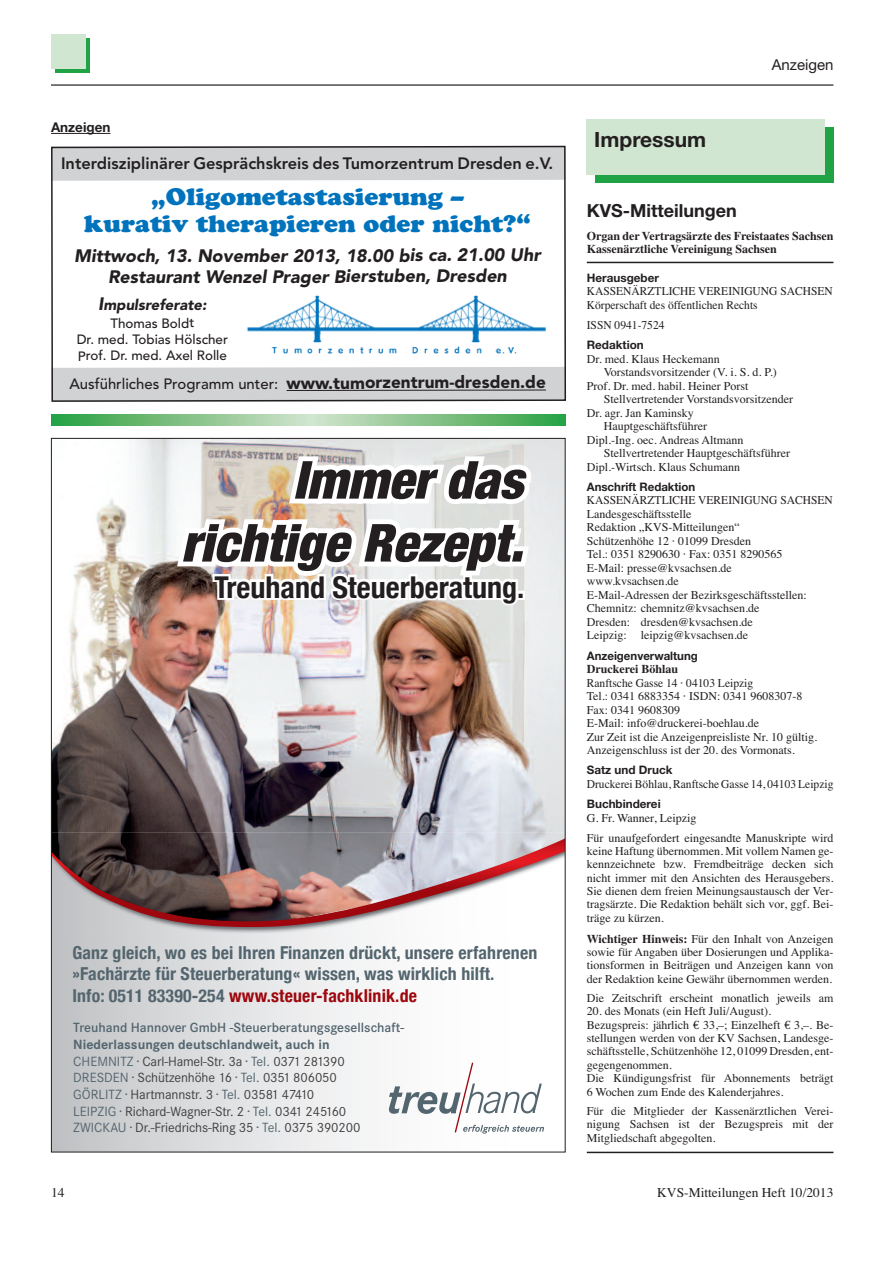
<style>
.page{position:relative;width:893px;height:1263px;background:#fff}
.page>*{position:absolute;margin:0;border:0;box-sizing:border-box;transform-origin:0 0}
.t1{font:italic 900 condensed 52.5px/62.8px "Helvetica Neue";color:#231f20;text-align:right}
.t2{font:700 condensed 30px "Helvetica Neue";color:#231f20}
.t3{font:23.85px/26.8px "Cooper Black Std";color:#0073bc;text-align:center;scale:1.05 1}
.t4{font:700 21px "Helvetica Neue";color:#231f20}
.t5{font:700 18px "Helvetica Neue";color:#231f20}
.t6{font:700 condensed 17.85px/21.5px "Helvetica Neue";letter-spacing:.01em;color:#53656e}
.t7{font:italic 900 17.85px/20.9px "Avenir";color:#231f20;text-align:center}
.t8{font:800 16.35px "Avenir";color:#231f20}
.t9{font:15px "Helvetica Neue";color:#231f20}
.t10{font:500 14.85px "Avenir";color:#231f20}
.t11{font:italic 900 14.85px "Avenir";color:#231f20}
.t12{font:13.8px/16.6px "Corporate S";letter-spacing:-.01em;color:#404040}
.t13{font:600 13.8px "Corporate S";color:#53656e}
.t14{font:13.5px "Times";color:#231f20}
.t15{font:700 13.5px "Helvetica Neue";color:#231f20}
.t16{font:500 13.35px/16.4px "Avenir";color:#231f20;text-align:center}
.t17{font:12px/13.4px "Times";color:#231f20;text-align:justify}
.t18{font:12px/13.5px "Times";color:#231f20;scale:.96 1}
.t19{font:700 12px/13.5px "Times";color:#231f20}
.t20{font:700 11.7px "Helvetica Neue";color:#231f20}
.s1{font-size:17.85px}
.s2{font-weight:900;font-size:17.1px}
.s3{color:#9d070d}
.s4{font-weight:700;color:#53656e}
.s5{color:#53656e}
.s6{font-weight:700}
.s7{font-family:"Euro Serif"}
</style>
<div class="page">
<hr style="left:51px;top:84px;width:782px;height:2px;background:#231f20">
<svg style="left:55px;top:38px;width:34px;height:34px"></svg>
<div style="left:51px;top:34px;width:34px;height:34px;background:#d1e6d0"></div>
<img style="left:53px;top:440px;width:511px;height:710px">
<svg style="left:51px;top:145px;width:515px;height:222px"></svg>
<svg style="left:51px;top:367px;width:515px;height:35px;background:#c7c7c9"></svg>
<hr style="left:587px;top:262px;width:246px;height:1px;background:#231f20">
<div style="left:595px;top:128px;width:238px;height:55px;background:#1fa345"></div>
<div style="left:587px;top:119px;width:238px;height:55px;background:#d1e6d0"></div>
<hr style="left:587px;top:1152px;width:246px;height:1px;background:#231f20">
<hr style="left:51px;top:133px;width:60px;height:1px;background:#231f20">
<svg style="left:51px;top:415px;width:515px;height:10px;background:#7fc185"></svg>
<p class="t15" style="left:51px;top:119px;width:61px">Anzeigen</p>
<h3 class="t8" style="left:61px;top:157px;width:494px">Interdisziplinärer Gesprächskreis des Tumorzentrum Dresden e.V.</h3>
<h3 class="t3" style="left:84px;top:185px;width:427px">„Oligometastasierung –<br>kurativ therapieren oder nicht?“</h3>
<h3 class="t7" style="left:74px;top:247px;width:468px">Mittwoch, 13. November 2013, 18.00 bis ca. 21.00 Uhr<br>Restaurant Wenzel Prager Bierstuben, Dresden</h3>
<p class="t11" style="left:98px;top:298px;width:110px"><span class="s1">I</span>mpulsreferate:</p>
<p class="t16" style="left:77px;top:316px;width:153px">Thomas Boldt<br>Dr. med. Tobias Hölscher<br>Prof. Dr. med. Axel Rolle</p>
<p class="t10" style="left:69px;top:378px;width:478px">Ausführliches Programm unter: <span class="s2">www.tumorzentrum-dresden.de</span></p>
<h1 class="t1" style="left:181px;top:448px;width:357px">Immerdas richtige Rezept.</h1>
<h2 class="t2" style="left:214px;top:569px;width:311px">Treuhand Steuerberatung.</h2>
<h3 class="t6" style="left:72px;top:941px;width:466px">Ganz gleich, wo es bei Ihren Finanzen drückt, unsere erfahrenen »Fachärzte für Steuerberatung« wissen, was wirklich hilft.<br>Info: 0511 83390-254 <span class="s3">www.steuer-fachklinik.de</span></h3>
<p class="t13" style="left:73px;top:1019px;width:332px">Treuhand Hannover GmbH -Steuerberatungsgesellschaft-</p>
<p class="t12" style="left:73px;top:1036px;width:289px"><span class="s4">Niederlassungen deutschlandweit, auch in </span><span class="s5">CHEMNITZ ·</span> Carl-Hamel-Str. 3a <span class="s5">· Tel.</span> 0371 281390<br><span class="s5">DRESDEN ·</span> Schützenhöhe 16 <span class="s5">· Tel.</span> 0351 806050<br><span class="s5">GÖRLITZ ·</span> Hartmannstr. 3 <span class="s5">· Tel.</span> 03581 47410<br><span class="s5">LEIPZIG ·</span> Richard-Wagner-Str. 2 <span class="s5">· Tel.</span> 0341 245160<br><span class="s5">ZWICKAU ·</span> Dr.-Friedrichs-Ring 35 <span class="s5">· Tel.</span> 0375 390200</p>
<h3 class="t4" style="left:594px;top:126px;width:113px">Impressum</h3>
<p class="t9" style="left:772px;top:60px;width:63px">Anzeigen</p>
<h3 class="t5" style="left:587px;top:199px;width:151px">KVS-Mitteilungen</h3>
<p class="t19" style="left:587px;top:230px;width:248px">Organ der Vertragsärzte des Freistaates Sachsen<br>Kassenärztliche Vereinigung Sachsen</p>
<p class="t20" style="left:587px;top:270px;width:74px">Herausgeber</p>
<p class="t18" style="left:587px;top:284px;width:258px">KASSENÄRZTLICHE VEREINIGUNG SACHSEN<br>Körperschaft des öffentlichen Rechts</p>
<p class="t18" style="left:587px;top:318px;width:82px">ISSN 0941-7524</p>
<p class="t20" style="left:587px;top:338px;width:58px">Redaktion</p>
<p class="t17" style="left:587px;top:352px;width:134px">Dr. med. Klaus Heckemann</p>
<p class="t17" style="left:604px;top:365px;width:174px">Vorstandsvorsitzender (V. i. S. d. P.)</p>
<p class="t17" style="left:587px;top:379px;width:163px">Prof. Dr. med. habil. Heiner Porst</p>
<p class="t17" style="left:604px;top:392px;width:191px">Stellvertretender Vorstandsvorsitzender</p>
<p class="t17" style="left:587px;top:406px;width:108px">Dr. agr. Jan Kaminsky</p>
<p class="t17" style="left:604px;top:419px;width:105px">Hauptgeschäftsführer</p>
<p class="t17" style="left:587px;top:433px;width:158px">Dipl.-Ing. oec. Andreas Altmann</p>
<p class="t17" style="left:604px;top:446px;width:188px">Stellvertretender Hauptgeschäftsführer</p>
<p class="t17" style="left:587px;top:460px;width:155px">Dipl.-Wirtsch. Klaus Schumann</p>
<p class="t20" style="left:587px;top:479px;width:110px">Anschrift Redaktion</p>
<p class="t18" style="left:587px;top:493px;width:258px">KASSENÄRZTLICHE VEREINIGUNG SACHSEN Landesgeschäftsstelle<br>Redaktion „KVS-Mitteilungen“<br>Schützenhöhe 12 · 01099 Dresden<br>Tel.: 0351 8290630 · Fax: 0351 8290565<br>E-Mail: presse@kvsachsen.de<br>www.kvsachsen.de<br>E-Mail-Adressen der Bezirksgeschäftsstellen:<br>Chemnitz: chemnitz@kvsachsen.de<br>Dresden: dresden@kvsachsen.de<br>Leipzig: leipzig@kvsachsen.de</p>
<p class="t20" style="left:587px;top:648px;width:113px">Anzeigenverwaltung</p>
<p class="t19" style="left:587px;top:663px;width:93px">Druckerei Böhlau</p>
<p class="t18" style="left:587px;top:676px;width:241px">Ranftsche Gasse 14 · 04103 Leipzig<br>Tel.: 0341 6883354 · ISDN: 0341 9608307-8<br>Fax: 0341 9608309<br>E-Mail: info@druckerei-boehlau.de<br>Zur Zeit ist die Anzeigenpreisliste Nr. 10 gültig.<br>Anzeigenschluss ist der 20. des Vormonats.</p>
<p class="t20" style="left:587px;top:763px;width:87px">Satz und Druck</p>
<p class="t18" style="left:587px;top:777px;width:258px">Druckerei Böhlau, Ranftsche Gasse 14, 04103 Leipzig</p>
<p class="t20" style="left:587px;top:797px;width:75px">Buchbinderei</p>
<p class="t17" style="left:587px;top:807px;width:248px;line-height:20.1px">G. Fr. Wanner, Leipzig<br>Für unaufgefordert eingesandte Manuskripte wird</p>
<p class="t17" style="left:587px;top:844px;width:248px">keine Haftung übernommen. Mit vollem Namen ge&shy;kennzeichnete bzw. Fremdbeiträge decken sich nicht immer mit den Ansichten des Herausgebers.<br>Sie dienen dem freien Meinungsaustausch der Ver&shy;tragsärzte. Die Redaktion behält sich vor, ggf. Bei&shy;träge zu kürzen.</p>
<p class="t17" style="left:587px;top:932px;width:248px"><span class="s6">Wichtiger Hinweis:</span> Für den Inhalt von Anzeigen sowie für Angaben über Dosierungen und Applika&shy;tionsformen in Beiträgen und Anzeigen kann von der Redaktion keine Gewähr übernommen werden.</p>
<p class="t17" style="left:587px;top:991px;width:248px">Die Zeitschrift erscheint monatlich jeweils am</p>
<p class="t17" style="left:587px;top:1004px;width:248px;text-align:left">20. des Monats (ein Heft Juli/August).<br>Bezugspreis: jährlich <span class="s7">€</span> 33,–; Einzelheft <span class="s7">€</span> 3,–. Be&shy;stellungen werden von der KV Sachsen, Landesge&shy;schäftsstelle, Schützenhöhe 12, 01099 Dresden, ent&shy;gegengenommen.<br>Die Kündigungsfrist für Abonnements beträgt 6 Wochen zum Ende des Kalenderjahres.</p>
<p class="t17" style="left:587px;top:1104px;width:248px">Für die Mitglieder der Kassenärztlichen Verei&shy;nigung Sachsen ist der Bezugspreis mit der Mitgliedschaft abgegolten.</p>
<p class="t14" style="left:51px;top:1185px;width:15px">14</p>
<p class="t14" style="left:657px;top:1185px;width:178px">KVS-Mitteilungen Heft 10/2013</p>
</div>
